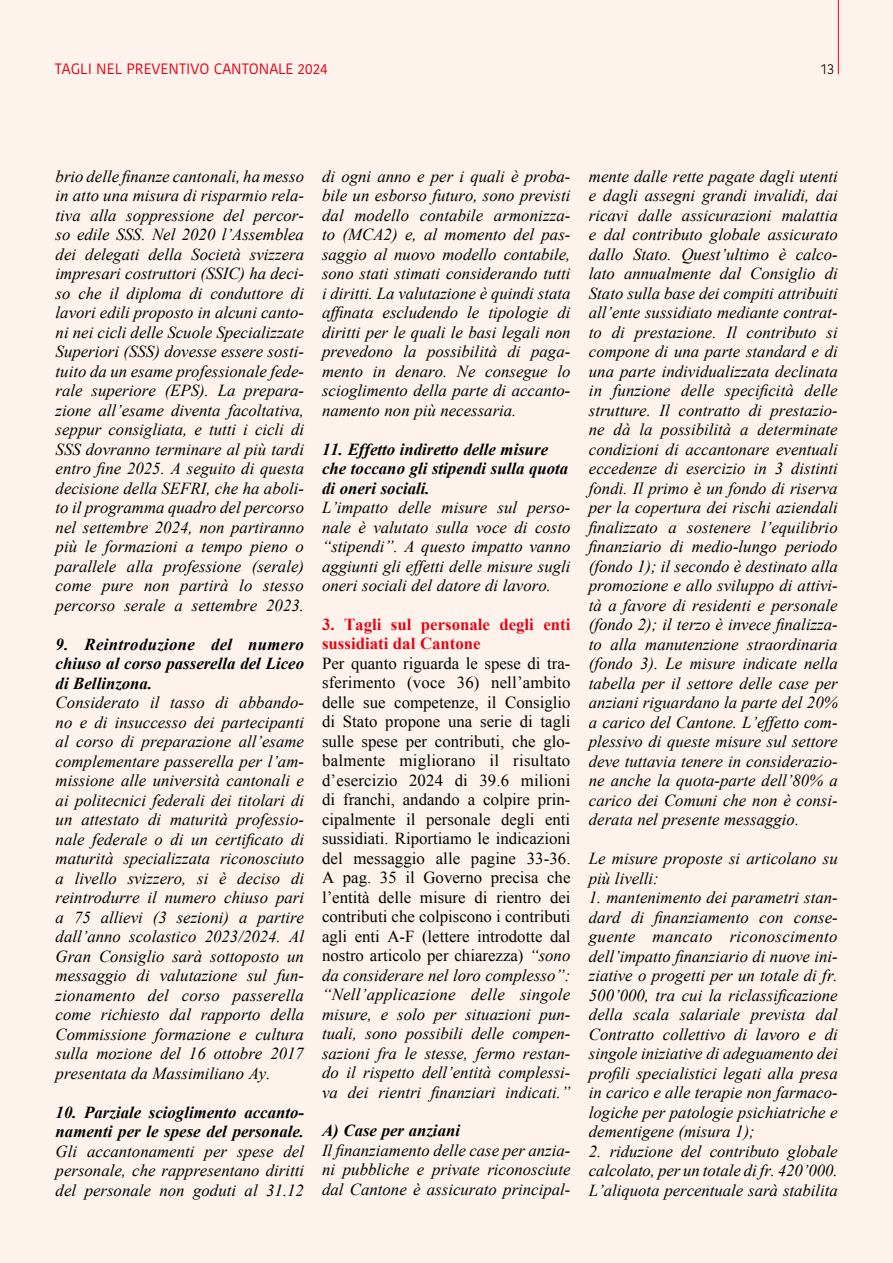
<style>
.page{position:relative;width:893px;height:1263px;background:#fef2ed}
.page>*{position:absolute;margin:0;border:0;box-sizing:border-box;transform-origin:0 0}
.t1{font:italic 16.8px/19.5px "Times New Roman";color:#000;text-align:justify}
.t2{font:16.8px/19.5px "Times New Roman";color:#000;text-align:justify}
.t3{font:italic 700 16.8px/19.5px "Times New Roman";color:#000}
.t4{font:700 16.8px/19.5px "Times New Roman";color:#e30613}
.t5{font:15px "Kohinoor Bangla";color:#e30613}
.t6{font:300 15px "Kohinoor Bangla";color:#000}
.s1{font-style:italic}
</style>
<div class="page">
<hr style="left:838px;top:0;width:1px;height:74px;background:#e30613">
<p class="t5" style="left:55px;top:57px;width:274px">TAGLI NEL PREVENTIVO CANTONALE 2024</p>
<p class="t6" style="left:821px;top:58px;width:15px">13</p>
<p class="t1" style="left:56px;top:166px;width:250px">brio delle finanze cantonali, ha messo in atto una misura di risparmio rela&shy;tiva alla soppressione del percor&shy;so edile SSS. Nel 2020 l’Assemblea dei delegati della Società svizzera impresari costruttori (SSIC) ha deci&shy;so che il diploma di conduttore di lavori edili proposto in alcuni canto&shy;ni nei cicli delle Scuole Specializzate Superiori (SSS) dovesse essere sosti&shy;tuito da un esame professionale fede&shy;rale superiore (EPS). La prepara&shy;zione all’esame diventa facoltativa, seppur consigliata, e tutti i cicli di SSS dovranno terminare al più tardi entro fine 2025. A seguito di questa decisione della SEFRI, che ha aboli&shy;to il programma quadro del percorso nel settembre 2024, non partiranno più le formazioni a tempo pieno o parallele alla professione (serale) come pure non partirà lo stesso percorso serale a settembre 2023.</p>
<p class="t3" style="left:56px;top:634px;width:250px;text-align:justify">9. Reintroduzione del numero chiuso al corso passerella del Liceo di Bellinzona.</p>
<p class="t1" style="left:56px;top:692px;width:250px">Considerato il tasso di abbando&shy;no e di insuccesso dei partecipanti al corso di preparazione all’esame complementare passerella per l’am&shy;missione alle università cantonali e ai politecnici federali dei titolari di un attestato di maturità professio&shy;nale federale o di un certificato di maturità specializzata riconosciuto a livello svizzero, si è deciso di reintrodurre il numero chiuso pari a 75 allievi (3 sezioni) a partire dall’anno scolastico 2023/2024. Al Gran Consiglio sarà sottoposto un messaggio di valutazione sul fun&shy;zionamento del corso passerella come richiesto dal rapporto della Commissione formazione e cultura sulla mozione del 16 ottobre 2017 presentata da Massimiliano Ay.</p>
<p class="t3" style="left:56px;top:1102px;width:250px">10. Parziale scioglimento accanto&shy;namenti per le spese del personale.</p>
<p class="t1" style="left:56px;top:1141px;width:250px">Gli accantonamenti per spese del personale, che rappresentano diritti del personale non goduti al 31.12</p>
<p class="t1" style="left:322px;top:166px;width:250px">di ogni anno e per i quali è proba&shy;bile un esborso futuro, sono previsti dal modello contabile armonizza&shy;to (MCA2) e, al momento del pas&shy;saggio al nuovo modello contabile, sono stati stimati considerando tutti i diritti. La valutazione è quindi stata affinata escludendo le tipologie di diritti per le quali le basi legali non prevedono la possibilità di paga&shy;mento in denaro. Ne consegue lo scioglimento della parte di accanto&shy;namento non più necessaria.</p>
<p class="t3" style="left:322px;top:439px;width:248px">11. Effetto indiretto delle misure che toccano gli stipendi sulla quota di oneri sociali.</p>
<p class="t1" style="left:322px;top:497px;width:250px">L’impatto delle misure sul perso&shy;nale è valutato sulla voce di costo “stipendi”. A questo impatto vanno aggiunti gli effetti delle misure sugli oneri sociali del datore di lavoro.</p>
<p class="t4" style="left:322px;top:614px;width:250px">3. Tagli sul personale degli enti sussidiati dal Cantone</p>
<p class="t2" style="left:322px;top:653px;width:250px">Per quanto riguarda le spese di tra&shy;sferimento (voce 36) nell’ambito delle sue competenze, il Consiglio di Stato propone una serie di tagli sulle spese per contributi, che glo&shy;balmente migliorano il risultato d’esercizio 2024 di 39.6 milioni di franchi, andando a colpire prin&shy;cipalmente il personale degli enti sussidiati. Riportiamo le indicazioni del messaggio alle pagine 33-36.<br>A pag. 35 il Governo precisa che l’entità delle misure di rientro dei contributi che colpiscono i contributi agli enti A-F (lettere introdotte dal nostro articolo per chiarezza) <span class="s1">“sono da considerare nel loro complesso”: “Nell’applicazione delle singole misure, e solo per situazioni pun&shy;tuali, sono possibili delle compen&shy;sazioni fra le stesse, fermo restan&shy;do il rispetto dell’entità complessi&shy;va dei rientri finanziari indicati.”</span></p>
<p class="t3" style="left:322px;top:1121px;width:140px">A) Case per anziani</p>
<p class="t1" style="left:322px;top:1140px;width:250px">Il finanziamento delle case per anzia&shy;ni pubbliche e private riconosciute dal Cantone è assicurato principal-</p>
<p class="t1" style="left:589px;top:166px;width:250px">mente dalle rette pagate dagli utenti e dagli assegni grandi invalidi, dai ricavi dalle assicurazioni malattia e dal contributo globale assicurato dallo Stato. Quest’ultimo è calco&shy;lato annualmente dal Consiglio di Stato sulla base dei compiti attribuiti all’ente sussidiato mediante contrat&shy;to di prestazione. Il contributo si compone di una parte standard e di una parte individualizzata declinata in funzione delle specificità delle strutture. Il contratto di prestazio&shy;ne dà la possibilità a determinate condizioni di accantonare eventuali eccedenze di esercizio in 3 distinti fondi. Il primo è un fondo di riserva per la copertura dei rischi aziendali finalizzato a sostenere l’equilibrio finanziario di medio-lungo periodo (fondo 1); il secondo è destinato alla promozione e allo sviluppo di attivi&shy;tà a favore di residenti e personale (fondo 2); il terzo è invece finalizza&shy;to alla manutenzione straordinaria (fondo 3). Le misure indicate nella tabella per il settore delle case per anziani riguardano la parte del 20% a carico del Cantone. L’effetto com&shy;plessivo di queste misure sul settore deve tuttavia tenere in considerazio&shy;ne anche la quota-parte dell’80% a carico dei Comuni che non è consi&shy;derata nel presente messaggio.</p>
<p class="t1" style="left:589px;top:848px;width:250px">Le misure proposte si articolano su più livelli:</p>
<p class="t1" style="left:589px;top:887px;width:250px">1. mantenimento dei parametri stan&shy;dard di finanziamento con conse&shy;guente mancato riconoscimento dell’impatto finanziario di nuove ini&shy;ziative o progetti per un totale di fr.<br>500’000, tra cui la riclassificazione della scala salariale prevista dal Contratto collettivo di lavoro e di singole iniziative di adeguamento dei profili specialistici legati alla presa in carico e alle terapie non farmaco&shy;logiche per patologie psichiatriche e dementigene (misura 1);</p>
<p class="t1" style="left:589px;top:1141px;width:250px">2. riduzione del contributo globale calcolato, per un totale di fr. 420’000.<br>L’aliquota percentuale sarà stabilita</p>
</div>
